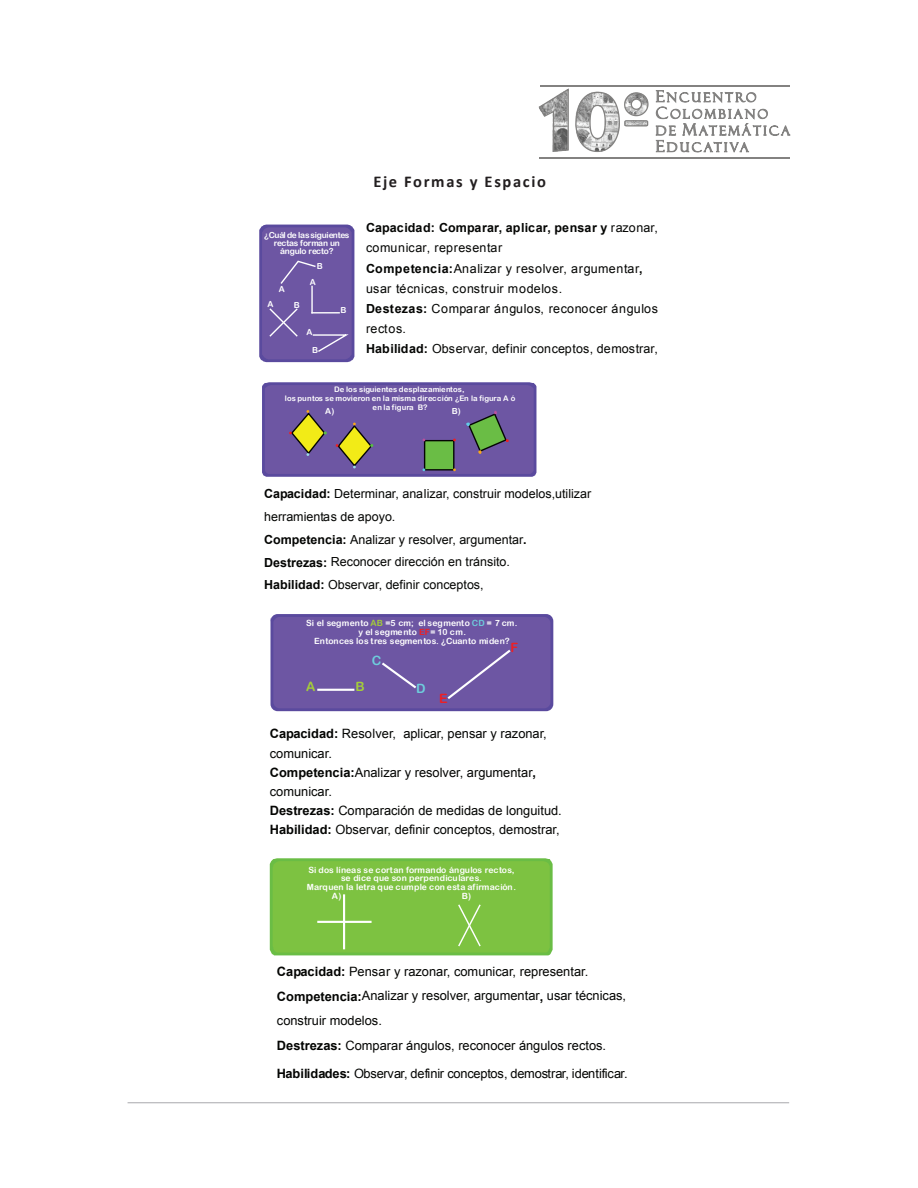
<style>
.page{position:relative;width:918px;height:1188px;background:#fff}
.page>*{position:absolute;margin:0;border:0;box-sizing:border-box;transform-origin:0 0}
.t1{font:700 16.5px "Calibri";letter-spacing:.1em;color:#231f20}
.t2{font:12.9px/19.2px "Arial";color:#040503}
.t3{font:12.9px "Arial Rounded MT Bold";color:#a4cd39}
.t4{font:12.9px "Arial Rounded MT Bold";color:#6ecddc}
.t5{font:12.9px "Arial Rounded MT Bold";color:#ee1f23}
.t6{font:12.45px/20.1px "Arial";letter-spacing:.055em;color:#040503}
.t7{font:12.45px/22.8px "Arial";color:#040503}
.t8{font:8.55px/9.3px "Arial Rounded MT Bold";letter-spacing:-.01em;color:#fff;text-align:center}
.t9{font:8.4px/7.9px "Arial Rounded MT Bold";letter-spacing:-.02em;color:#fff;text-align:center}
.t10{font:7.65px/9px "Arial Rounded MT Bold";letter-spacing:.005em;color:#fff;text-align:center}
.s1{font-weight:700}
.s2{color:#a4cd39}
.s3{color:#6ecddc}
.s4{color:#ee1f23}
</style>
<div class="page">
<hr style="left:128px;top:1103px;width:661px;height:1px;background:#a8a9ad">
<svg style="left:655px;top:90px;width:135px;height:63px"></svg>
<hr style="left:540px;top:157px;width:250px;height:1px;background:#838281">
<hr style="left:540px;top:85px;width:250px;height:2px;background:#838281">
<svg style="left:539px;top:88px;width:110px;height:64px"></svg>
<svg style="left:259px;top:225px;width:95px;height:137px;background:#6f5aa5"></svg>
<svg style="left:262px;top:382px;width:274px;height:95px;background:#706193"></svg>
<div style="left:271px;top:614px;width:282px;height:97px;background:#5a4a9e;border-radius:7px"></div>
<div style="left:273px;top:617px;width:277px;height:91px;background:#6d56a3;border-radius:6px"></div>
<hr style="left:318px;top:689px;width:35px;height:2px;background:#fff">
<svg style="left:382px;top:662px;width:35px;height:27px"></svg>
<svg style="left:447px;top:649px;width:64px;height:50px"></svg>
<svg style="left:270px;top:858px;width:283px;height:97px;background:#7ec244"></svg>
<p class="t9" style="left:264px;top:231px;width:87px">¿Cuál de lassiguientes rectas forman un ángulo recto?</p>
<p class="t9" style="left:279px;top:284px;width:7px">A</p>
<p class="t9" style="left:317px;top:262px;width:7px">B</p>
<p class="t9" style="left:310px;top:278px;width:7px">A</p>
<p class="t9" style="left:268px;top:300px;width:7px">A</p>
<p class="t9" style="left:294px;top:301px;width:7px">B</p>
<p class="t9" style="left:312px;top:323px;width:7px;line-height:18px;text-align:left;text-indent:-6px">A<br>B</p>
<p class="t9" style="left:341px;top:306px;width:7px">B</p>
<p class="t1" style="left:373px;top:171px;width:174px">Eje Formas y Espacio</p>
<p class="t6" style="left:366px;top:218px;width:293px"><span class="s1">Capacidad: Comparar, aplicar, pensar y</span> razonar, comunicar, representar<br><span class="s1">Competencia:</span>Analizar y resolver, argumentar<span class="s1">, </span>usar técnicas, construir modelos.<br><span class="s1">Destezas:</span> Comparar ángulos, reconocer ángulos rectos.<br><span class="s1">Habilidad:</span> Observar, definir conceptos, demostrar,</p>
<p class="t10" style="left:285px;top:384px;width:232px">De los siguientes desplazamientos,<br>los puntos se movieron en la misma dirección ¿En la figura A ó en la figura B?</p>
<p class="t9" style="left:325px;top:407px;width:11px">A)</p>
<p class="t9" style="left:452px;top:407px;width:11px">B)</p>
<p class="t7" style="left:264px;top:483px;width:329px"><span class="s1">Capacidad:</span> Determinar, analizar, construir modelos,utilizar herramientas de apoyo.<br><span class="s1">Competencia:</span> Analizar y resolver, argumentar<span class="s1">.<br>Destrezas:</span> Reconocer dirección en tránsito.<br><span class="s1">Habilidad:</span> Observar, definir conceptos,</p>
<p class="t8" style="left:306px;top:618px;width:213px">Si el segmento <span class="s2">AB</span> =5 cm; el segmento <span class="s3">CD</span> = 7 cm. y el segmento <span class="s4">EF</span>= 10 cm.<br>Entonces los tres segmentos. ¿Cuanto miden?</p>
<p class="t5" style="left:510px;top:640px;width:9px">F</p>
<p class="t3" style="left:306px;top:678px;width:11px">A</p>
<p class="t3" style="left:355px;top:679px;width:11px">B</p>
<p class="t4" style="left:372px;top:653px;width:11px">C</p>
<p class="t4" style="left:416px;top:680px;width:11px">D</p>
<p class="t5" style="left:439px;top:691px;width:10px">E</p>
<p class="t2" style="left:270px;top:724px;width:294px"><span class="s1">Capacidad:</span> Resolver, aplicar, pensar y razonar, comunicar.<br><span class="s1">Competencia:</span>Analizar y resolver, argumentar<span class="s1">, </span>comunicar.<br><span class="s1">Destrezas:</span> Comparación de medidas de longuitud.<br><span class="s1">Habilidad:</span> Observar, definir conceptos, demostrar,</p>
<p class="t8" style="left:308px;top:865px;width:208px">Si dos líneas se cortan formando ángulos rectos,</p>
<p class="t8" style="left:341px;top:874px;width:142px">se dice que son perpendiculares.</p>
<p class="t8" style="left:307px;top:882px;width:211px">Marquen la letra que cumple con esta afirmación.</p>
<p class="t8" style="left:332px;top:891px;width:11px">A)</p>
<p class="t8" style="left:462px;top:891px;width:11px">B)</p>
<p class="t2" style="left:277px;top:960px;width:351px;line-height:24.5px"><span class="s1">Capacidad:</span> Pensar y razonar, comunicar, representar.<br><span class="s1">Competencia:</span>Analizar y resolver, argumentar<span class="s1">,</span> usar técnicas, construir modelos.<br><span class="s1">Destrezas:</span> Comparar ángulos, reconocer ángulos rectos.</p>
<p class="t2" style="left:277px;top:1064px;width:352px"><span class="s1">Habilidades:</span> Observar, definir conceptos, demostrar, identificar.</p>
</div>
